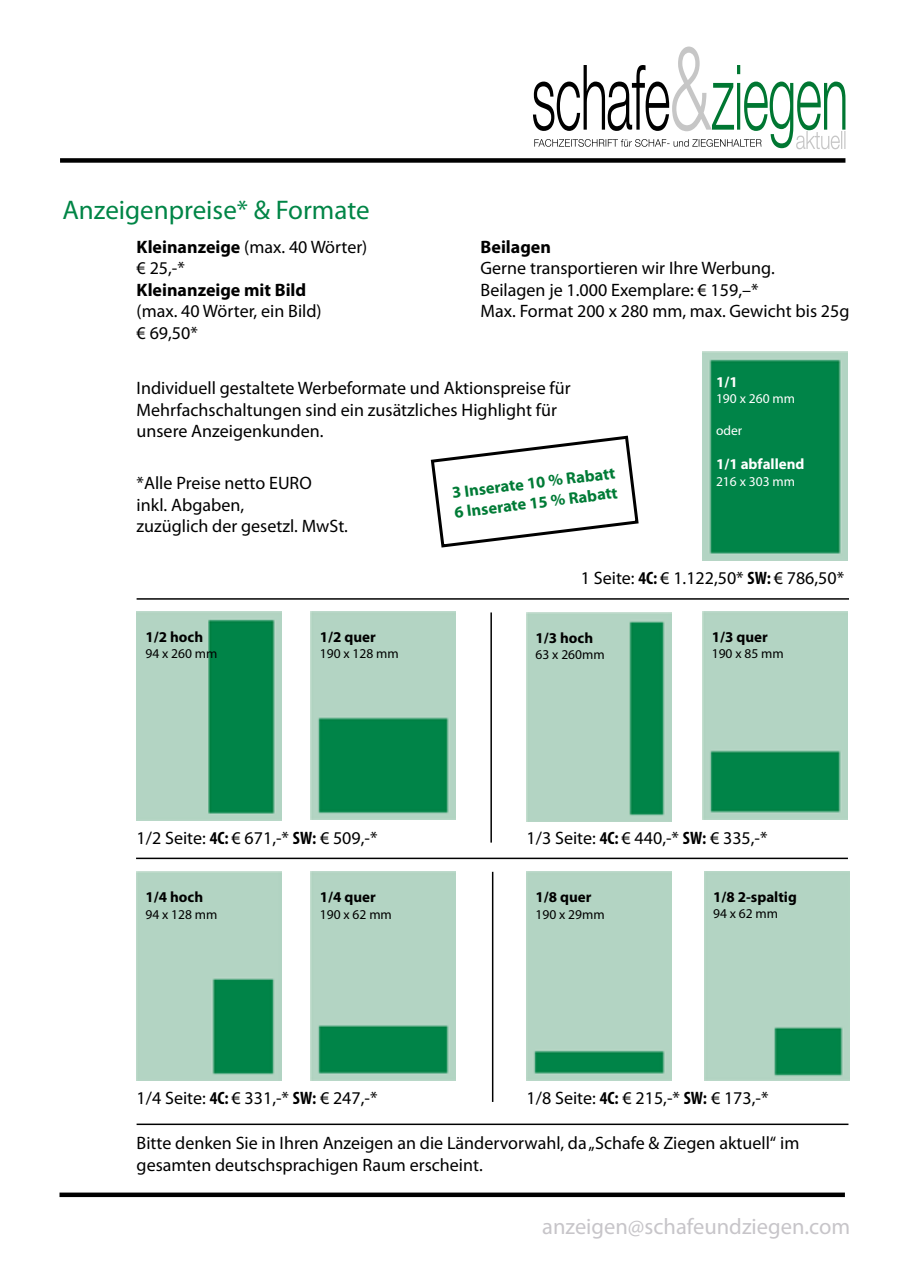
<style>
.page{position:relative;width:902px;height:1280px;background:#fff}
.page>*{position:absolute;margin:0;border:0;box-sizing:border-box;transform-origin:0 0}
.t1{font:27px "Myriad Pro";color:#008546}
.t2{font:22.5px "Myriad Pro";color:#c7c5c9}
.t3{font:18px/21.6px "Myriad Pro";color:#000}
.t4{font:700 18px "Myriad Pro";color:#000}
.t5{font:700 16.5px/19.8px "Myriad Pro";color:#007b36}
.t6{font:700 15px "Myriad Pro";color:#000}
.t7{font:700 15px "Myriad Pro";color:#fff}
.t8{font:13.5px "Myriad Pro";color:#000}
.t9{font:13.5px "Myriad Pro";color:#fff}
.s1{font-weight:700}
.s2{font-weight:700;font-stretch:condensed}
</style>
<div class="page">
<div style="left:60px;top:158px;width:785px;height:5px;background:#000"></div>
<div style="left:59px;top:1192px;width:785px;height:5px;background:#000"></div>
<svg style="left:533px;top:47px;width:312px;height:102px"></svg>
<svg style="left:430px;top:435px;width:209px;height:113px"></svg>
<img style="left:137px;top:611px;width:144px;height:209px">
<img style="left:311px;top:611px;width:144px;height:209px">
<img style="left:137px;top:872px;width:144px;height:208px">
<img style="left:311px;top:872px;width:144px;height:208px">
<img style="left:702px;top:352px;width:145px;height:208px">
<img style="left:526px;top:612px;width:145px;height:209px">
<img style="left:702px;top:611px;width:145px;height:209px">
<img style="left:704px;top:871px;width:144px;height:209px">
<img style="left:526px;top:872px;width:145px;height:209px">
<hr style="left:137px;top:598px;width:711px;height:2px;background:#000">
<hr style="left:137px;top:1123px;width:711px;height:2px;background:#000">
<hr style="left:490px;top:612px;width:2px;height:231px;background:#000">
<hr style="left:492px;top:872px;width:1px;height:230px;background:#000">
<hr style="left:136px;top:858px;width:711px;height:1px;background:#000">
<h1 class="t1" style="left:63px;top:193px;width:309px">Anzeigenpreise* &amp; Formate</h1>
<p class="t3" style="left:137px;top:235px;width:232px"><span class="s1">Kleinanzeige</span> (max. 40 Wörter) € 25,-*</p>
<p class="t4" style="left:137px;top:278px;width:171px">Kleinanzeige mit Bild</p>
<p class="t3" style="left:137px;top:300px;width:187px">(max. 40 Wörter, ein Bild) € 69,50*</p>
<p class="t4" style="left:480px;top:235px;width:72px">Beilagen</p>
<p class="t3" style="left:480px;top:257px;width:370px">Gerne transportieren wir Ihre Werbung.<br>Beilagen je 1.000 Exemplare: € 159,–*<br>Max. Format 200 x 280 mm, max. Gewicht bis 25g</p>
<p class="t3" style="left:137px;top:377px;width:435px">Individuell gestaltete Werbeformate und Aktionspreise für<br>Mehrfachschaltungen sind ein zusätzliches Highlight für unsere Anzeigenkunden.</p>
<p class="t3" style="left:137px;top:472px;width:213px">*Alle Preise netto EURO<br>inkl. Abgaben,<br>zuzüglich der gesetzl. MwSt.</p>
<p class="t5" style="left:451px;top:482px;width:166px;rotate:-7deg">3 Inserate 10 % Rabatt<br>6 Inserate 15 % Rabatt</p>
<p class="t7" style="left:716px;top:372px;width:23px">1/1</p>
<p class="t9" style="left:716px;top:390px;width:80px">190 x 260 mm</p>
<p class="t9" style="left:716px;top:422px;width:28px">oder</p>
<p class="t7" style="left:716px;top:454px;width:90px">1/1 abfallend</p>
<p class="t9" style="left:716px;top:473px;width:80px">216 x 303 mm</p>
<p class="t3" style="left:580px;top:567px;width:265px">1 Seite: <span class="s2">4C:</span> € 1.122,50* <span class="s2">SW:</span> € 786,50*</p>
<p class="t6" style="left:145px;top:627px;width:59px">1/2 hoch</p>
<p class="t8" style="left:145px;top:645px;width:73px">94 x 260 mm</p>
<p class="t6" style="left:320px;top:627px;width:57px">1/2 quer</p>
<p class="t8" style="left:320px;top:645px;width:80px">190 x 128 mm</p>
<p class="t6" style="left:535px;top:628px;width:59px">1/3 hoch</p>
<p class="t8" style="left:535px;top:646px;width:71px">63 x 260mm</p>
<p class="t6" style="left:711px;top:627px;width:57px">1/3 quer</p>
<p class="t8" style="left:711px;top:645px;width:73px">190 x 85 mm</p>
<p class="t3" style="left:137px;top:827px;width:242px">1/2 Seite: <span class="s2">4C:</span> € 671,-* <span class="s2">SW:</span> € 509,-*</p>
<p class="t3" style="left:526px;top:827px;width:242px">1/3 Seite: <span class="s2">4C:</span> € 440,-* <span class="s2">SW:</span> € 335,-*</p>
<p class="t6" style="left:145px;top:888px;width:59px">1/4 hoch</p>
<p class="t8" style="left:145px;top:906px;width:73px">94 x 128 mm</p>
<p class="t6" style="left:320px;top:888px;width:57px">1/4 quer</p>
<p class="t8" style="left:320px;top:906px;width:73px">190 x 62 mm</p>
<p class="t6" style="left:535px;top:888px;width:57px">1/8 quer</p>
<p class="t8" style="left:535px;top:906px;width:71px">190 x 29mm</p>
<p class="t6" style="left:713px;top:887px;width:85px">1/8 2-spaltig</p>
<p class="t8" style="left:713px;top:905px;width:67px">94 x 62 mm</p>
<p class="t3" style="left:137px;top:1087px;width:242px">1/4 Seite: <span class="s2">4C:</span> € 331,-* <span class="s2">SW:</span> € 247,-*</p>
<p class="t3" style="left:526px;top:1087px;width:243px">1/8 Seite: <span class="s2">4C:</span> € 215,-* <span class="s2">SW:</span> € 173,-*</p>
<p class="t3" style="left:137px;top:1132px;width:664px">Bitte denken Sie in Ihren Anzeigen an die Ländervorwahl, da „Schafe &amp; Ziegen aktuell“ im gesamten deutschsprachigen Raum erscheint.</p>
<p class="t2" style="left:542px;top:1213px;width:309px">anzeigen@schafeundziegen.com</p>
</div>
